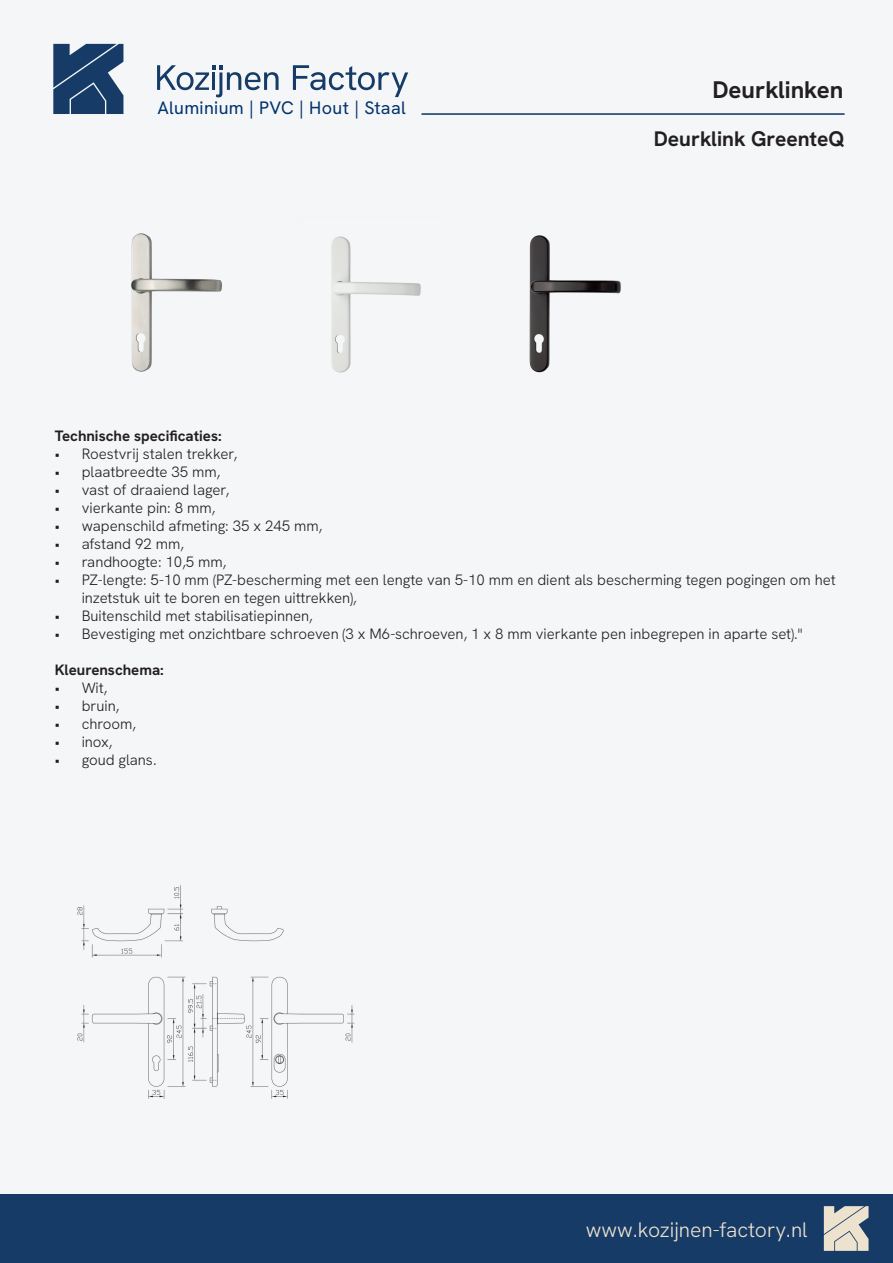
<style>
.page{position:relative;width:893px;height:1263px;background:#fff}
.page>*{position:absolute;margin:0;border:0;box-sizing:border-box;transform-origin:0 0}
.t1{font:700 24px "Hanken Grotesk";color:#231f20}
.t2{font:300 21px "Hanken Grotesk";color:#ede2ce}
.t3{font:700 21px "Hanken Grotesk";color:#231f20}
.t4{font:18px "Hanken Grotesk";letter-spacing:.02em;color:#00326c}
.t5{font:300 15px/18px "Hanken Grotesk";color:#231f20}
.t6{font:700 15px "Hanken Grotesk";color:#231f20}
</style>
<div class="page">
<div style="left:0;top:0;width:893px;height:1194px;background:#f4f6f8"></div>
<hr style="left:422px;top:113px;width:422px;height:2px;background:#163b67">
<svg style="left:157px;top:65px;width:122px;height:32px"></svg>
<svg style="left:293px;top:65px;width:115px;height:32px"></svg>
<svg style="left:53px;top:44px;width:70px;height:70px"></svg>
<div style="left:0;top:1194px;width:893px;height:69px;background:#163b67"></div>
<svg style="left:824px;top:1206px;width:44px;height:45px"></svg>
<img style="left:77px;top:885px;width:278px;height:214px">
<img style="left:131px;top:233px;width:91px;height:139px">
<img style="left:331px;top:236px;width:90px;height:137px">
<img style="left:529px;top:235px;width:92px;height:138px">
<p class="t4" style="left:157px;top:96px;width:250px">Aluminium | PVC | Hout | Staal</p>
<h1 class="t1" style="left:712px;top:74px;width:133px">Deurklinken</h1>
<h2 class="t3" style="left:654px;top:125px;width:193px">Deurklink GreenteQ</h2>
<p class="t6" style="left:55px;top:426px;width:169px">Technische specificaties:</p>
<p class="t5" style="left:55px;top:444px;width:184px">• Roestvrij stalen trekker,</p>
<p class="t5" style="left:55px;top:462px;width:167px">• plaatbreedte 35 mm,</p>
<p class="t5" style="left:55px;top:480px;width:176px">• vast of draaiend lager,</p>
<p class="t5" style="left:55px;top:498px;width:162px">• vierkante pin: 8 mm,</p>
<p class="t5" style="left:55px;top:516px;width:269px">• wapenschild afmeting: 35 x 245 mm,</p>
<p class="t5" style="left:55px;top:534px;width:131px">• afstand 92 mm,</p>
<p class="t5" style="left:55px;top:552px;width:173px">• randhoogte: 10,5 mm,</p>
<p class="t5" style="left:82px;top:570px;width:755px;text-indent:-27px">• PZ-lengte: 5-10 mm (PZ-bescherming met een lengte van 5-10 mm en dient als bescherming tegen pogingen om het inzetstuk uit te boren en tegen uittrekken),</p>
<p class="t5" style="left:55px;top:606px;width:260px">• Buitenschild met stabilisatiepinnen,</p>
<p class="t5" style="left:55px;top:624px;width:749px">• Bevestiging met onzichtbare schroeven (3 x M6-schroeven, 1 x 8 mm vierkante pen inbegrepen in aparte set)."</p>
<p class="t6" style="left:55px;top:660px;width:111px">Kleurenschema:</p>
<p class="t5" style="left:55px;top:678px;width:54px">• Wit,</p>
<p class="t5" style="left:55px;top:696px;width:66px">• bruin,</p>
<p class="t5" style="left:55px;top:714px;width:83px">• chroom,</p>
<p class="t5" style="left:55px;top:732px;width:59px">• inox,</p>
<p class="t5" style="left:55px;top:750px;width:103px">• goud glans.</p>
<h2 class="t2" style="left:586px;top:1216px;width:223px">www.kozijnen-factory.nl</h2>
</div>
